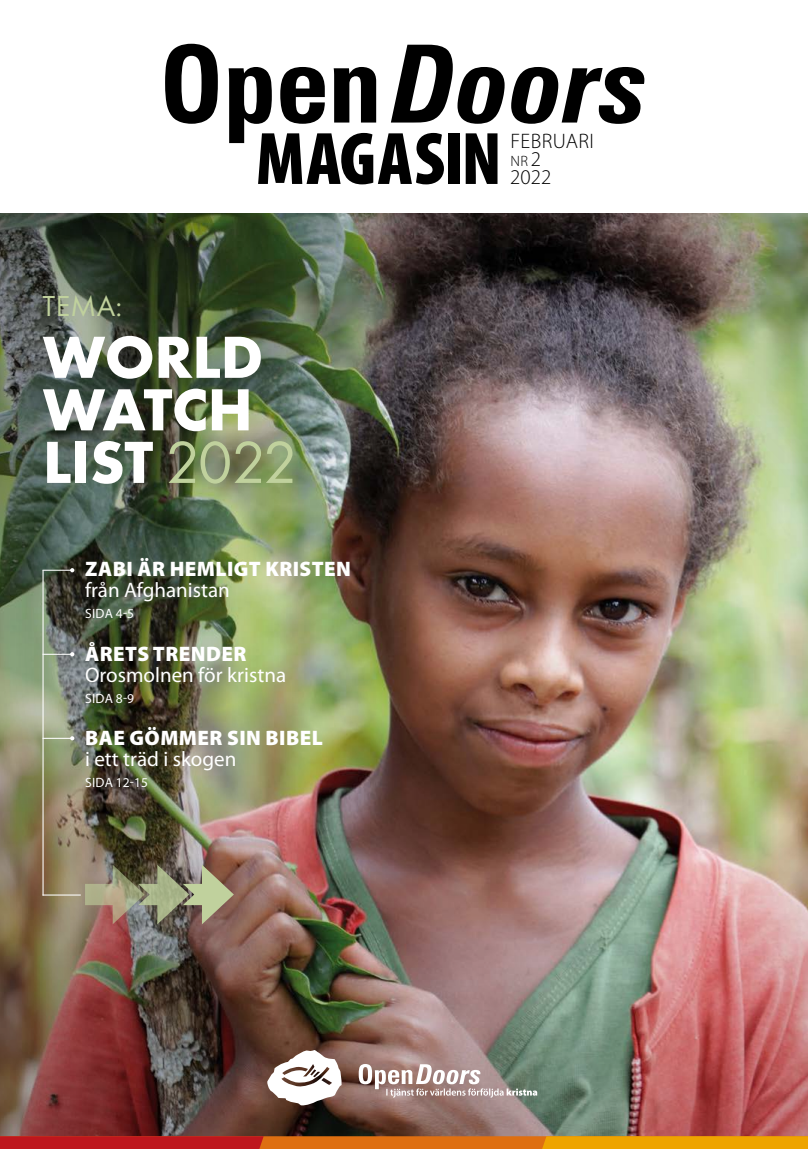
<style>
.page{position:relative;width:808px;height:1149px;background:#fff}
.page>*{position:absolute;margin:0;border:0;box-sizing:border-box;transform-origin:0 0}
.t1{font:italic 700 condensed 108px "Zurich BT";color:#000}
.t2{font:900 condensed 75px "Myriad Pro";letter-spacing:.005em;color:#000}
.t3{font:700 61.5px/52.5px "Futura PT";letter-spacing:-.01em;color:#fff}
.t4{font:30px "Futura PT";color:#c0d19d}
.t5{font:21px "Myriad Pro";color:#fff}
.t6{font:900 21px "Myriad Pro";letter-spacing:.02em;color:#fff}
.t7{font:300 21px "Myriad Pro";letter-spacing:.02em;color:#000}
.t8{font:300 15px "Myriad Pro";color:#000}
.t9{font:13.5px "Myriad Pro";letter-spacing:.02em;color:#fff}
.s1{font-style:normal}
.s2{font-size:21px}
.s3{font-weight:400;color:#c0d19d}
</style>
<div class="page">
<img style="left:0;top:213px;width:808px;height:922px">
<div style="left:0;top:1135px;width:808px;height:13px;background:#de6f11"></div>
<svg style="left:0;top:1135px;width:264px;height:13px;background:#b81a1e"></svg>
<svg style="left:542px;top:1135px;width:266px;height:13px;background:#e69d08"></svg>
<hr style="left:43px;top:570px;width:1px;height:325px;background:#fff">
<svg style="left:43px;top:568px;width:31px;height:4px"></svg>
<svg style="left:43px;top:652px;width:31px;height:4px"></svg>
<svg style="left:43px;top:736px;width:31px;height:4px"></svg>
<hr style="left:43px;top:894px;width:38px;height:1px;background:#fff">
<img style="left:85px;top:864px;width:149px;height:60px">
<svg style="left:267px;top:1049px;width:75px;height:56px"></svg>
<svg style="left:359px;top:1063px;width:178px;height:34px"></svg>
<h3 class="t4" style="left:43px;top:288px;width:81px">TEMA:</h3>
<h1 class="t1" style="left:159px;top:18px;width:490px"><span class="s1">Open</span> Doors</h1>
<h2 class="t2" style="left:256px;top:111px;width:247px">MAGASIN</h2>
<p class="t7" style="left:510px;top:128px;width:85px">FEBRUARI</p>
<p class="t8" style="left:510px;top:152px;width:32px">NR <span class="s2">2</span></p>
<p class="t7" style="left:510px;top:164px;width:42px">2022</p>
<h3 class="t3" style="left:43px;top:329px;width:256px">WORLD<br>WATCH<br>LIST <span class="s3">2022</span></h3>
<p class="t6" style="left:85px;top:555px;width:267px">ZABI ÄR HEMLIGT KRISTEN</p>
<p class="t5" style="left:85px;top:577px;width:146px">från Afghanistan</p>
<p class="t9" style="left:85px;top:605px;width:51px">SIDA 4-5</p>
<p class="t6" style="left:85px;top:639px;width:163px">ÅRETS TRENDER</p>
<p class="t5" style="left:85px;top:661px;width:203px">Orosmolnen för kristna</p>
<p class="t9" style="left:85px;top:689px;width:51px">SIDA 8-9</p>
<p class="t6" style="left:85px;top:723px;width:239px">BAE GÖMMER SIN BIBEL</p>
<p class="t5" style="left:85px;top:745px;width:153px">i ett träd i skogen</p>
<p class="t9" style="left:85px;top:773px;width:64px">SIDA 12-15</p>
</div>
